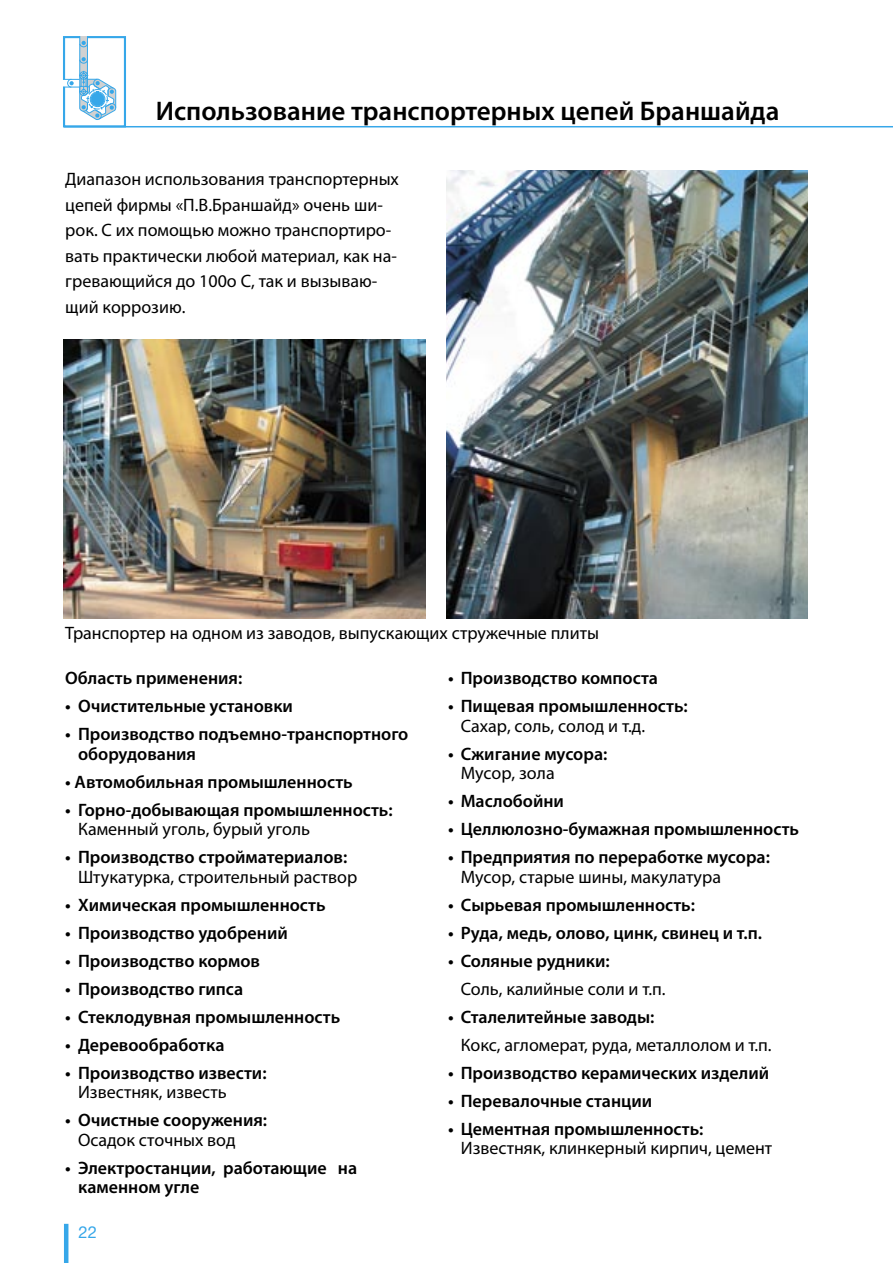
<style>
.page{position:relative;width:893px;height:1263px;background:#fff}
.page>*{position:absolute;margin:0;border:0;box-sizing:border-box;transform-origin:0 0}
.t1{font:600 27px "Myriad Pro";color:#000}
.t2{font:600 18px/19.5px "Myriad Pro";color:#000}
.t3{font:18px/25.5px "Myriad Pro";color:#000}
.t4{font:16.5px "Helvetica Neue";color:#36a7e9}
</style>
<div class="page">
<hr style="left:64px;top:1224px;width:4px;height:39px;background:#36a7e9">
<svg style="left:63px;top:36px;width:64px;height:92px"></svg>
<hr style="left:64px;top:126px;width:829px;height:1px;background:#36a7e9">
<img style="left:64px;top:339px;width:361px;height:280px">
<img style="left:446px;top:170px;width:362px;height:449px">
<h1 class="t1" style="left:156px;top:96px;width:625px">Использование транспортерных цепей Браншайда</h1>
<p class="t3" style="left:65px;top:167px;width:335px">Диапазон использования транспортерных цепей фирмы «П.В.Браншайд» очень ши&shy;рок. С их помощью можно транспортиро&shy;вать практически любой материал, как на&shy;гревающийся до 100o С, так и вызываю&shy;щий коррозию.</p>
<p class="t3" style="left:65px;top:621px;width:535px">Транспортер на одном из заводов, выпускающих стружечные плиты</p>
<p class="t2" style="left:65px;top:668px;width:179px">Область применения:</p>
<p class="t2" style="left:65px;top:696px;width:229px">• Очистительные установки</p>
<p class="t2" style="left:78px;top:724px;width:332px;text-indent:-13px">• Производство подъемно-транспортного оборудования</p>
<p class="t2" style="left:65px;top:772px;width:289px">• Автомобильная промышленность</p>
<p class="t2" style="left:65px;top:800px;width:329px">• Горно-добывающая промышленность:</p>
<p class="t3" style="left:78px;top:816px;width:234px">Каменный уголь, бурый уголь</p>
<p class="t2" style="left:65px;top:847px;width:283px">• Производство стройматериалов:</p>
<p class="t3" style="left:78px;top:864px;width:281px">Штукатурка, строительный раствор</p>
<p class="t2" style="left:65px;top:895px;width:262px">• Химическая промышленность</p>
<p class="t2" style="left:65px;top:923px;width:224px">• Производство удобрений</p>
<p class="t2" style="left:65px;top:951px;width:196px">• Производство кормов</p>
<p class="t2" style="left:65px;top:979px;width:179px">• Производство гипса</p>
<p class="t2" style="left:65px;top:1007px;width:276px">• Стеклодувная промышленность</p>
<p class="t2" style="left:65px;top:1035px;width:161px">• Деревообработка</p>
<p class="t2" style="left:65px;top:1063px;width:203px">• Производство извести:</p>
<p class="t3" style="left:78px;top:1080px;width:150px">Известняк, известь</p>
<p class="t2" style="left:65px;top:1110px;width:203px">• Очистные сооружения:</p>
<p class="t3" style="left:78px;top:1127px;width:159px">Осадок сточных вод</p>
<p class="t2" style="left:78px;top:1158px;width:281px;text-indent:-13px">• Электростанции, работающие на каменном угле</p>
<p class="t4" style="left:79px;top:1222px;width:20px">22</p>
<p class="t2" style="left:448px;top:668px;width:211px">• Производство компоста</p>
<p class="t2" style="left:448px;top:696px;width:241px">• Пищевая промышленность:</p>
<p class="t3" style="left:461px;top:713px;width:186px">Сахар, соль, солод и т.д.</p>
<p class="t2" style="left:448px;top:744px;width:161px">• Сжигание мусора:</p>
<p class="t3" style="left:461px;top:760px;width:95px">Мусор, зола</p>
<p class="t2" style="left:448px;top:791px;width:118px">• Маслобойни</p>
<p class="t2" style="left:448px;top:819px;width:352px">• Целлюлозно-бумажная промышленность</p>
<p class="t2" style="left:448px;top:847px;width:323px">• Предприятия по переработке мусора:</p>
<p class="t3" style="left:461px;top:864px;width:262px">Мусор, старые шины, макулатура</p>
<p class="t2" style="left:448px;top:895px;width:249px">• Сырьевая промышленность:</p>
<p class="t2" style="left:448px;top:923px;width:316px">• Руда, медь, олово, цинк, свинец и т.п.</p>
<p class="t2" style="left:448px;top:951px;width:163px">• Соляные рудники:</p>
<p class="t3" style="left:461px;top:976px;width:206px">Соль, калийные соли и т.п.</p>
<p class="t2" style="left:448px;top:1007px;width:208px">• Сталелитейные заводы:</p>
<p class="t3" style="left:461px;top:1032px;width:312px">Кокс, агломерат, руда, металлолом и т.п.</p>
<p class="t2" style="left:448px;top:1063px;width:323px">• Производство керамических изделий</p>
<p class="t2" style="left:448px;top:1091px;width:206px">• Перевалочные станции</p>
<p class="t2" style="left:448px;top:1119px;width:257px">• Цементная промышленность:</p>
<p class="t3" style="left:461px;top:1136px;width:313px">Известняк, клинкерный кирпич, цемент</p>
</div>
